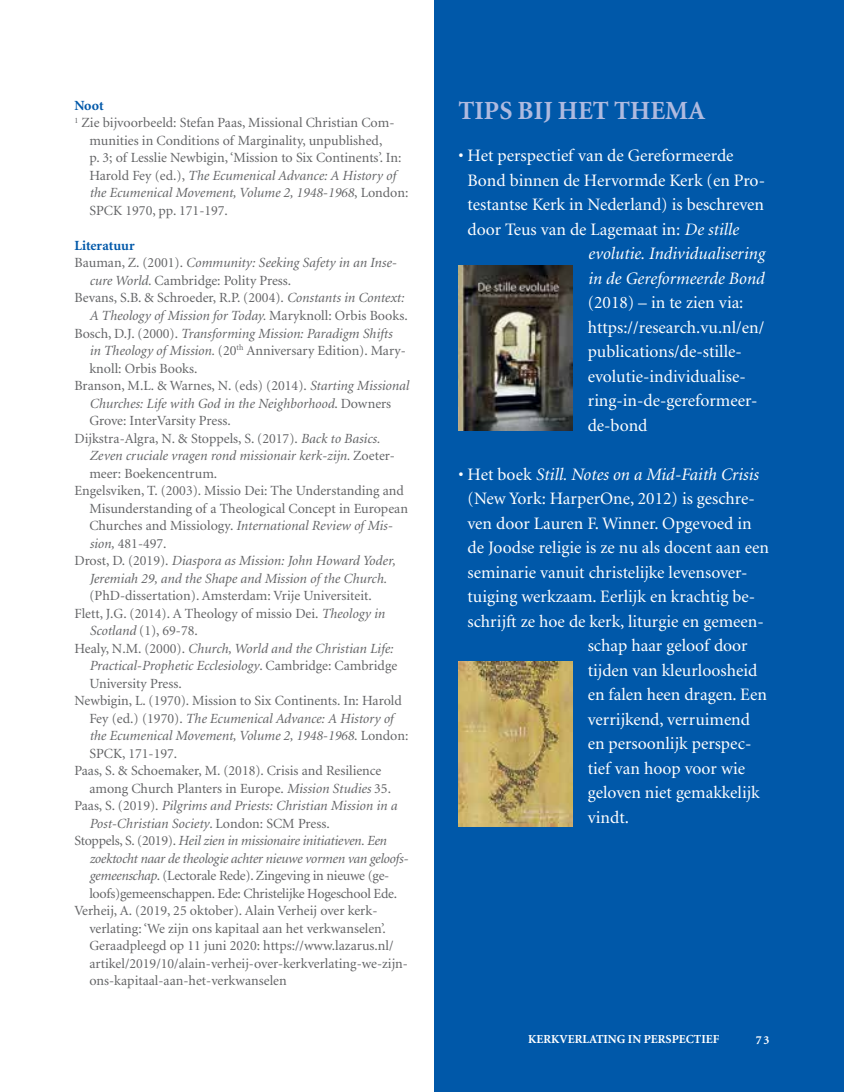
<style>
.page{position:relative;width:844px;height:1092px;background:#fff}
.page>*{position:absolute;margin:0;border:0;box-sizing:border-box;transform-origin:0 0}
.t1{font:700 26.25px "Minion";color:#afbadf}
.t2{font:17.5px/24.5px "Minion";color:#fff}
.t3{font:italic 17.5px "Minion";color:#fff}
.t4{font:14px "Minion";color:#636466}
.t5{font:italic 14px "Minion";color:#636466}
.t6{font:italic 14px "Minion";letter-spacing:-.02em;color:#636466}
.t7{font:14px "Minion";letter-spacing:-.02em;color:#636466}
.t8{font:700 14px "Minion";color:#0058a9}
.t9{font:700 12.25px "Minion";color:#fff}
.s1{font-style:normal}
.s2{font-style:italic}
</style>
<div class="page">
<div style="left:434px;top:0;width:409px;height:1091px;background:#0058a9"></div>
<img style="left:458px;top:265px;width:114px;height:165px">
<img style="left:458px;top:661px;width:114px;height:165px">
<p class="t8" style="left:74px;top:98px;width:31px">Noot</p>
<p class="t4" style="left:74px;top:116px;width:321px"><sup>1</sup> Zie bijvoorbeeld: Stefan Paas, Missional Christian Com-</p>
<p class="t4" style="left:89px;top:133px;width:294px">munities in Conditions of Marginality, unpublished,</p>
<p class="t4" style="left:89px;top:151px;width:313px">p. 3; of Lesslie Newbigin, ‘Mission to Six Continents’. In:</p>
<p class="t5" style="left:89px;top:168px;width:308px"><span class="s1">Harold Fey (ed.),</span> The Ecumenical Advance: A History of</p>
<p class="t5" style="left:89px;top:186px;width:320px">the Ecumenical Movement, Volume 2, 1948-1968<span class="s1">, London:</span></p>
<p class="t4" style="left:89px;top:203px;width:140px">SPCK 1970, pp. 171-197.</p>
<p class="t8" style="left:74px;top:238px;width:62px">Literatuur</p>
<p class="t5" style="left:74px;top:256px;width:323px"><span class="s1">Bauman, Z. (2001).</span> Community: Seeking Safety in an Inse-</p>
<p class="t4" style="left:89px;top:273px;width:203px"><span class="s2">cure World.</span> Cambridge: Polity Press.</p>
<p class="t4" style="left:74px;top:291px;width:331px">Bevans, S.B. &amp; Schroeder, R.P. (2004). <span class="s2">Constants in Context:</span></p>
<p class="t5" style="left:89px;top:308px;width:320px">A Theology of Mission for Today. <span class="s1">Maryknoll: Orbis Books.</span></p>
<p class="t5" style="left:74px;top:326px;width:319px"><span class="s1">Bosch, D.J. (2000).</span> Transforming Mission: Paradigm Shifts</p>
<p class="t4" style="left:89px;top:343px;width:316px"><span class="s2">in Theology of Mission.</span> (20<sup>th</sup> Anniversary Edition). Mary-</p>
<p class="t4" style="left:89px;top:361px;width:110px">knoll: Orbis Books.</p>
<p class="t4" style="left:74px;top:378px;width:336px">Branson, M.L. &amp; Warnes, N. (eds) (2014). <span class="s2">Starting Missional</span></p>
<p class="t5" style="left:89px;top:396px;width:303px">Churches: Life with God in the Neighborhood<span class="s1">. Downers</span></p>
<p class="t4" style="left:89px;top:413px;width:143px">Grove: InterVarsity Press.</p>
<p class="t4" style="left:74px;top:431px;width:307px">Dijkstra-Algra, N. &amp; Stoppels, S. (2017). <span class="s2">Back to Basics.</span></p>
<p class="t5" style="left:89px;top:448px;width:307px">Zeven cruciale vragen rond missionair kerk-zijn. <span class="s1">Zoeter-</span></p>
<p class="t4" style="left:89px;top:466px;width:129px">meer: Boekencentrum.</p>
<p class="t4" style="left:74px;top:483px;width:331px">Engelsviken, T. (2003). Missio Dei: The Understanding and</p>
<p class="t4" style="left:89px;top:501px;width:320px">Misunderstanding of a Theological Concept in European</p>
<p class="t5" style="left:89px;top:518px;width:304px"><span class="s1">Churches and Missiology.</span> International Review of Mis-</p>
<p class="t4" style="left:89px;top:536px;width:79px"><span class="s2">sion,</span> 481-497.</p>
<p class="t5" style="left:74px;top:553px;width:322px"><span class="s1">Drost, D. (2019).</span> Diaspora as Mission: John Howard Yoder,</p>
<p class="t5" style="left:89px;top:571px;width:299px">Jeremiah 29, and the Shape and Mission of the Church.</p>
<p class="t4" style="left:89px;top:588px;width:284px">(PhD-dissertation). Amsterdam: Vrije Universiteit.</p>
<p class="t4" style="left:74px;top:606px;width:312px">Flett, J.G. (2014). A Theology of missio Dei. <span class="s2">Theology in</span></p>
<p class="t4" style="left:89px;top:623px;width:110px"><span class="s2">Scotland</span> (1), 69-78.</p>
<p class="t5" style="left:74px;top:641px;width:320px"><span class="s1">Healy, N.M. (2000).</span> Church, World and the Christian Life:</p>
<p class="t5" style="left:89px;top:658px;width:309px">Practical-Prophetic Ecclesiology<span class="s1">. Cambridge: Cambridge</span></p>
<p class="t4" style="left:89px;top:676px;width:94px">University Press.</p>
<p class="t4" style="left:74px;top:693px;width:329px">Newbigin, L. (1970). Mission to Six Continents. In: Harold</p>
<p class="t5" style="left:89px;top:711px;width:305px"><span class="s1">Fey (ed.) (1970).</span> The Ecumenical Advance: A History of</p>
<p class="t5" style="left:89px;top:728px;width:320px">the Ecumenical Movement, Volume 2, 1948-1968<span class="s1">. London:</span></p>
<p class="t4" style="left:89px;top:746px;width:89px">SPCK, 171-197.</p>
<p class="t4" style="left:74px;top:763px;width:308px">Paas, S. &amp; Schoemaker, M. (2018). Crisis and Resilience</p>
<p class="t4" style="left:89px;top:781px;width:303px">among Church Planters in Europe. <span class="s2">Mission Studies</span> 35.</p>
<p class="t5" style="left:74px;top:798px;width:324px"><span class="s1">Paas, S. (2019).</span> Pilgrims and Priests: Christian Mission in a</p>
<p class="t5" style="left:89px;top:816px;width:242px">Post-Christian Society<span class="s1">. London: SCM Press.</span></p>
<p class="t6" style="left:74px;top:833px;width:313px"><span class="s1">Stoppels, S. (2019).</span> Heil zien in missionaire initiatieven. Een</p>
<p class="t6" style="left:89px;top:851px;width:320px">zoektocht naar de theologie achter nieuwe vormen van geloofs-</p>
<p class="t7" style="left:89px;top:868px;width:301px"><span class="s2">gemeenschap</span>. (Lectorale Rede). Zingeving in nieuwe (ge-</p>
<p class="t7" style="left:89px;top:886px;width:309px">loofs)gemeenschappen. Ede: Christelijke Hogeschool Ede.</p>
<p class="t4" style="left:74px;top:903px;width:304px">Verheij, A. (2019, 25 oktober). Alain Verheij over kerk-</p>
<p class="t4" style="left:89px;top:921px;width:298px">verlating: ‘We zijn ons kapitaal aan het verkwanselen’.</p>
<p class="t4" style="left:89px;top:938px;width:306px">Geraadpleegd op 11 juni 2020: https://www.lazarus.nl/</p>
<p class="t4" style="left:89px;top:956px;width:320px">artikel/2019/10/alain-verheij-over-kerkverlating-we-zijn-</p>
<p class="t4" style="left:89px;top:973px;width:199px">ons-kapitaal-aan-het-verkwanselen</p>
<h1 class="t1" style="left:458px;top:97px;width:248px">TIPS BIJ HET THEMA</h1>
<p class="t2" style="left:458px;top:144px;width:276px">• Het perspectief van de Gereformeerde</p>
<p class="t2" style="left:467px;top:168px;width:299px">Bond binnen de Hervormde Kerk (en Pro-</p>
<p class="t2" style="left:467px;top:193px;width:298px">testantse Kerk in Nederland) is beschreven</p>
<p class="t2" style="left:467px;top:217px;width:272px">door Teus van de Lagemaat in: <span class="s2">De stille</span></p>
<p class="t3" style="left:587px;top:245px;width:178px">evolutie. Individualisering</p>
<p class="t3" style="left:587px;top:269px;width:178px">in de Gereformeerde Bond</p>
<p class="t2" style="left:587px;top:291px;width:178px">(2018) – in te zien via: https://research.vu.nl/en/ publications/de-stille&shy;evolutie-individualise&shy;ring-in-de-gereformeer&shy;de-bond</p>
<p class="t3" style="left:458px;top:465px;width:301px"><span class="s1">• Het boek</span> Still. Notes on a Mid-Faith Crisis</p>
<p class="t2" style="left:467px;top:487px;width:289px">(New York: HarperOne, 2012) is geschre-</p>
<p class="t2" style="left:467px;top:511px;width:285px">ven door Lauren F. Winner. Opgevoed in</p>
<p class="t2" style="left:467px;top:536px;width:303px">de Joodse religie is ze nu als docent aan een</p>
<p class="t2" style="left:467px;top:560px;width:281px">seminarie vanuit christelijke levensover-</p>
<p class="t2" style="left:467px;top:585px;width:289px">tuiging werkzaam. Eerlijk en krachtig be-</p>
<p class="t2" style="left:467px;top:609px;width:297px">schrijft ze hoe de kerk, liturgie en gemeen-</p>
<p class="t2" style="left:587px;top:634px;width:161px">schap haar geloof door</p>
<p class="t2" style="left:587px;top:658px;width:171px">tijden van kleurloosheid</p>
<p class="t2" style="left:587px;top:683px;width:181px">en falen heen dragen. Een</p>
<p class="t2" style="left:587px;top:707px;width:164px">verrijkend, verruimend</p>
<p class="t2" style="left:587px;top:732px;width:165px">en persoonlijk perspec-</p>
<p class="t2" style="left:587px;top:756px;width:159px">tief van hoop voor wie</p>
<p class="t2" style="left:587px;top:781px;width:173px">geloven niet gemakkelijk</p>
<p class="t2" style="left:587px;top:805px;width:43px">vindt.</p>
<p class="t9" style="left:528px;top:1033px;width:192px">KERKVERLATING IN PERSPECTIEF</p>
<p class="t9" style="left:755px;top:1033px;width:15px">73</p>
</div>
